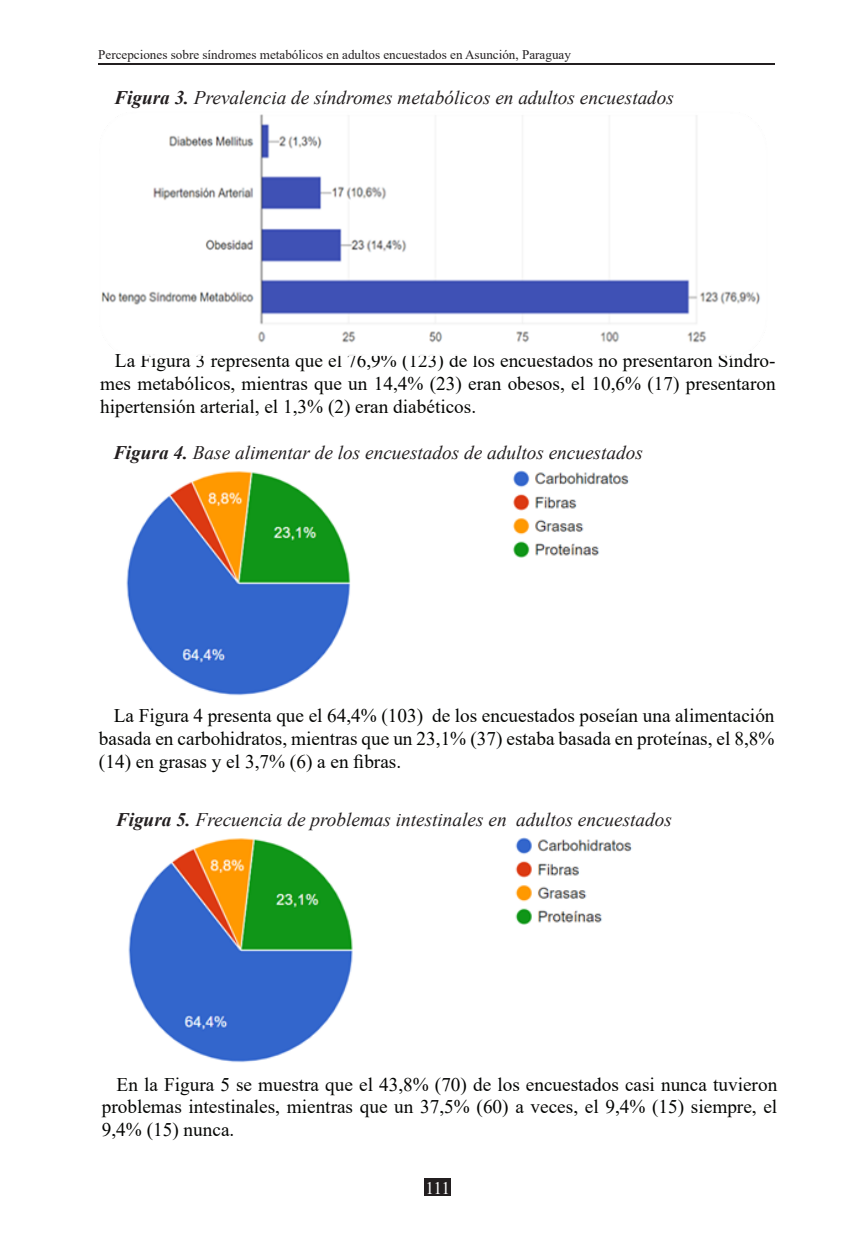
<style>
.page{position:relative;width:844px;height:1241px;background:#fff}
.page>*{position:absolute;margin:0;border:0;box-sizing:border-box;transform-origin:0 0}
.t1{font:19.25px/22.8px "Times New Roman";color:#040503;text-align:justify}
.t2{font:italic 19.25px "Times New Roman";color:#231f20}
.t3{font:17.5px "Times New Roman";color:#fff}
.t4{font:13.12px "Times New Roman";color:#231f20}
.s1{font-weight:700}
</style>
<div class="page">
<hr style="left:98px;top:63px;width:676px;height:2px;background:#231f20">
<div style="left:424px;top:1178px;width:27px;height:17px;background:#231f20"></div>
<img style="left:126px;top:470px;width:503px;height:226px">
<img style="left:128px;top:837px;width:504px;height:226px">
<img style="left:101px;top:114px;width:659px;height:229px">
<p class="t4" style="left:98px;top:46px;width:474px">Percepciones sobre síndromes metabólicos en adultos encuestados en Asunción, Paraguay</p>
<p class="t2" style="left:114px;top:84px;width:561px"><span class="s1">Figura 3.</span> Prevalencia de síndromes metabólicos en adultos encuestados</p>
<p class="t1" style="left:100px;top:348px;width:677px;text-indent:15px">La Figura 3 representa que el 76,9% (123) de los encuestados no presentaron Síndro&shy;mes metabólicos, mientras que un 14,4% (23) eran obesos, el 10,6% (17) presentaron hipertensión arterial, el 1,3% (2) eran diabéticos.</p>
<p class="t2" style="left:113px;top:439px;width:531px"><span class="s1">Figura 4.</span> Base alimentar de los encuestados de adultos encuestados</p>
<p class="t1" style="left:99px;top:703px;width:677px;text-indent:15px">La Figura 4 presenta que el 64,4% (103) de los encuestados poseían una alimentación basada en carbohidratos, mientras que un 23,1% (37) estaba basada en proteínas, el 8,8% (14) en grasas y el 3,7% (6) a en fibras.</p>
<p class="t2" style="left:116px;top:806px;width:557px"><span class="s1">Figura 5.</span> Frecuencia de problemas intestinales en adultos encuestados</p>
<p class="t1" style="left:102px;top:1071px;width:677px;text-indent:15px">En la Figura 5 se muestra que el 43,8% (70) de los encuestados casi nunca tuvieron problemas intestinales, mientras que un 37,5% (60) a veces, el 9,4% (15) siempre, el 9,4% (15) nunca.</p>
<p class="t3" style="left:425px;top:1175px;width:26px">111</p>
</div>
